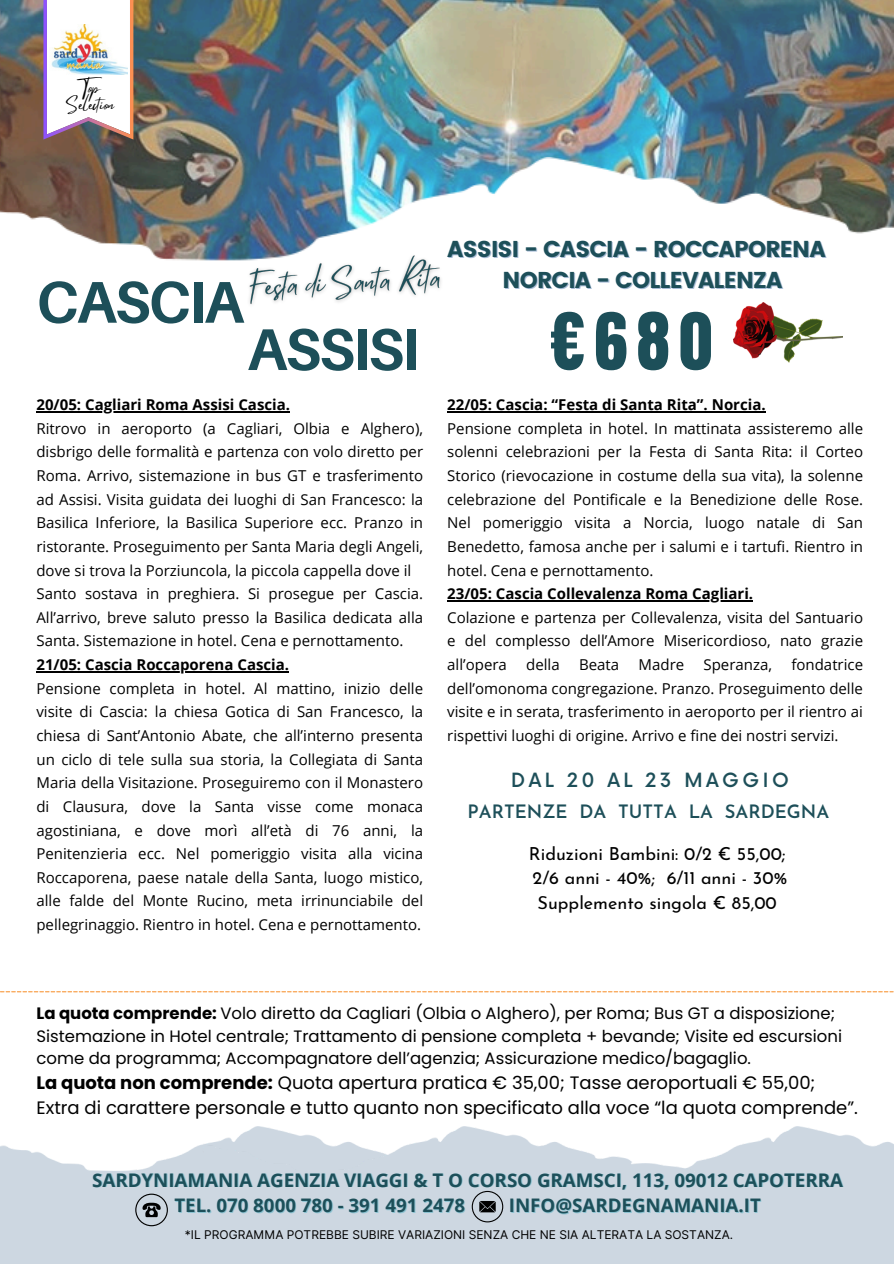
<style>
.page{position:relative;width:894px;height:1264px;background:#fff}
.page>*{position:absolute;margin:0;border:0;box-sizing:border-box;transform-origin:0 0}
.t1{font:66.9px "Anton";color:#1d4f59}
.t2{font:700 58.95px "Aileron";letter-spacing:-.035em;color:#1d4f59}
.t3{font:22.95px "Poppins";letter-spacing:-.035em;color:#1d4f59}
.t4{font:500 19.05px "Now";letter-spacing:.18em;color:#1d4f59}
.t5{font:700 18.75px "Open Sans";color:#1d4f59}
.t6{font:600 18.45px "Josefin Sans";color:#1d4f59}
.t7{font:18px/24.8px "Poppins";color:#000}
.t8{font:18px/24.8px "Josefin Sans";color:#000;text-align:justify}
.t9{font:16.5px/22.5px "Poppins";color:#000}
.t10{font:15.3px "Mistrully";color:#000}
.t11{font:15px/23.7px "Open Sans";color:#000;text-align:justify}
.t12{font:700 15px "Open Sans";color:#000}
.t13{font:12px "Inter";color:#000}
.s1{font-weight:700}
</style>
<div class="page">
<img style="left:0;top:0;width:893px;height:157px">
<img style="left:0;top:157px;width:893px;height:516px">
<svg style="left:0;top:991px;width:893px;height:1px"></svg>
<svg style="left:43px;top:0;width:90px;height:139px"></svg>
<img style="left:49px;top:25px;width:79px;height:49px">
<img style="left:733px;top:303px;width:109px;height:59px">
<svg style="left:471px;top:1190px;width:32px;height:32px"></svg>
<svg style="left:135px;top:1193px;width:33px;height:33px"></svg>
<hr style="left:36px;top:411px;width:254px;height:1px;background:#000">
<svg style="left:36px;top:671px;width:24px;height:1px"></svg>
<hr style="left:60px;top:671px;width:229px;height:1px;background:#000">
<hr style="left:447px;top:411px;width:318px;height:1px;background:#000">
<hr style="left:447px;top:600px;width:306px;height:1px;background:#000">
<img style="left:240px;top:246px;width:220px;height:68px">
<p class="t10" style="left:80px;top:75px;width:27px">To p</p>
<p class="t10" style="left:67px;top:92px;width:49px">Selection</p>
<p class="t2" style="left:36px;top:265px;width:209px">CASCIA</p>
<h5 class="t2" style="left:247px;top:313px;width:173px">ASSISI</h5>
<h2 class="t12" style="left:36px;top:394px;width:255px">20/05: Cagliari Roma Assisi Cascia.</h2>
<h1 class="t11" style="left:36px;top:416px;width:388px">Ritrovo in aeroporto (a Cagliari, Olbia e Alghero), disbrigo delle formalità e partenza con volo diretto per Roma. Arrivo, sistemazione in bus GT e trasferimento ad Assisi. Visita guidata dei luoghi di San Francesco: la Basilica Inferiore, la Basilica Superiore ecc. Pranzo in ristorante. Proseguimento per Santa Maria degli Angeli, dove si trova la Porziuncola, la piccola cappella dove il</h1>
<p class="t11" style="left:36px;top:581px;width:388px">Santo sostava in preghiera. Si prosegue per Cascia.<br>All’arrivo, breve saluto presso la Basilica dedicata alla Santa. Sistemazione in hotel. Cena e pernottamento.</p>
<p class="t12" style="left:36px;top:654px;width:254px">21/05: Cascia Roccaporena Cascia.</p>
<p class="t11" style="left:36px;top:676px;width:388px">Pensione completa in hotel. Al mattino, inizio delle</p>
<p class="t11" style="left:36px;top:699px;width:388px">visite di Cascia: la chiesa Gotica di San Francesco, la chiesa di Sant’Antonio Abate, che all’interno presenta un ciclo di tele sulla sua storia, la Collegiata di Santa Maria della Visitazione. Proseguiremo con il Monastero di Clausura, dove la Santa visse come monaca agostiniana, e dove morì all’età di 76 anni, la Penitenzieria ecc. Nel pomeriggio visita alla vicina Roccaporena, paese natale della Santa, luogo mistico, alle falde del Monte Rucino, meta irrinunciabile del pellegrinaggio. Rientro in hotel. Cena e pernottamento.</p>
<h5 class="t3" style="left:447px;top:235px;width:380px">ASSISI - CASCIA - ROCCAPORENA</h5>
<p class="t3" style="left:502px;top:267px;width:281px">NORCIA - COLLEVALENZA</p>
<h2 class="t1" style="left:549px;top:293px;width:164px">€680</h2>
<p class="t12" style="left:447px;top:394px;width:320px">22/05: Cascia: “Festa di Santa Rita”. Norcia.</p>
<p class="t11" style="left:447px;top:416px;width:417px">Pensione completa in hotel. In mattinata assisteremo alle solenni celebrazioni per la Festa di Santa Rita: il Corteo Storico (rievocazione in costume della sua vita), la solenne celebrazione del Pontificale e la Benedizione delle Rose.<br>Nel pomeriggio visita a Norcia, luogo natale di San Benedetto, famosa anche per i salumi e i tartufi. Rientro in hotel. Cena e pernottamento.</p>
<p class="t12" style="left:447px;top:583px;width:307px">23/05: Cascia Collevalenza Roma Cagliari.</p>
<p class="t11" style="left:447px;top:605px;width:417px">Colazione e partenza per Collevalenza, visita del Santuario e del complesso dell’Amore Misericordioso, nato grazie all’opera</p>
<p class="t11" style="left:447px;top:652px;width:417px;text-align:right">fondatrice<br>dell’omonoma congregazione. Pranzo. Proseguimento delle</p>
<p class="t11" style="left:447px;top:699px;width:417px">visite e in serata, trasferimento in aeroporto per il rientro ai rispettivi luoghi di origine. Arrivo e fine dei nostri servizi.</p>
<p class="t4" style="left:511px;top:769px;width:279px">DAL 20 AL 23 MAGGIO</p>
<p class="t6" style="left:467px;top:804px;width:363px">PARTENZE DA TUTTA LA SARDEGNA</p>
<p class="t11" style="left:526px;top:652px;width:35px">della</p>
<p class="t11" style="left:579px;top:652px;width:42px">Beata</p>
<p class="t11" style="left:638px;top:652px;width:47px">Madre</p>
<p class="t11" style="left:703px;top:652px;width:70px">Speranza,</p>
<p class="t8" style="left:528px;top:842px;width:260px">Riduzioni Bambini: 0/2 € 55,00; 2/6 anni - 40%; 6/11 anni - 30% Supplemento singola € 85,00</p>
<p class="t9" style="left:36px;top:1002px;width:807px"><span class="s1">La quota comprende:</span> Volo diretto da Cagliari (Olbia o Alghero), per Roma; Bus GT a disposizione;<br>Sistemazione in Hotel centrale; Trattamento di pensione completa + bevande; Visite ed escursioni come da programma; Accompagnatore dell’agenzia; Assicurazione medico/bagaglio.</p>
<p class="t7" style="left:36px;top:1070px;width:822px"><span class="s1">La quota non comprende:</span> Quota apertura pratica € 35,00; Tasse aeroportuali € 55,00;<br>Extra di carattere personale e tutto quanto non specificato alla voce “la quota comprende”.</p>
<p class="t5" style="left:92px;top:1166px;width:752px">SARDYNIAMANIA AGENZIA VIAGGI &amp; T O CORSO GRAMSCI, 113, 09012 CAPOTERRA</p>
<p class="t5" style="left:174px;top:1192px;width:292px">TEL. 070 8000 780 - 391 491 2478</p>
<h4 class="t5" style="left:508px;top:1192px;width:253px">INFO@SARDEGNAMANIA.IT</h4>
<p class="t13" style="left:185px;top:1227px;width:549px">*IL PROGRAMMA POTREBBE SUBIRE VARIAZIONI SENZA CHE NE SIA ALTERATA LA SOSTANZA.</p>
</div>
